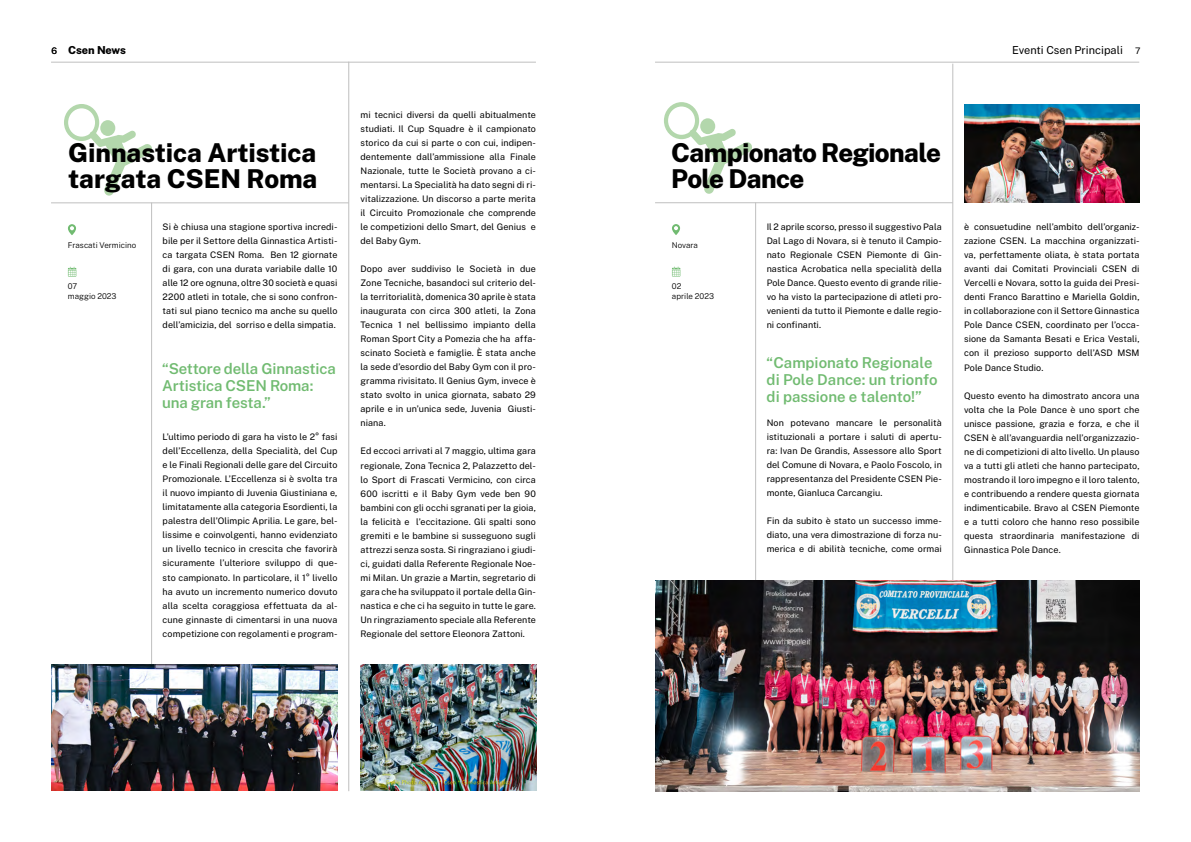
<style>
.page{position:relative;width:1191px;height:842px;background:#fff}
.page>*{position:absolute;margin:0;border:0;box-sizing:border-box;transform-origin:0 0}
.t1{font:800 26px/26px "Public Sans";letter-spacing:-.015em;color:#000}
.t2{font:600 15px/17px "Public Sans";letter-spacing:-.01em;color:#71bb71}
.t3{font:11px "Public Sans";color:#000}
.t4{font:800 11px "Public Sans";letter-spacing:-.01em;color:#000}
.t5{font:9px/14px "Public Sans";letter-spacing:.005em;color:#000;text-align:justify}
.t6{font:300 8px/10px "Public Sans";color:#000}
.s1{font-weight:400;font-size:9px}
.s2{font-size:9px}
</style>
<div class="page">
<hr style="left:655px;top:62px;width:484px;height:1px;background:#bfbfbf">
<hr style="left:51px;top:62px;width:485px;height:1px;background:#bfbfbf">
<svg style="left:64px;top:104px;width:88px;height:92px"></svg>
<div style="left:100px;top:120px;width:15px;height:16px;background:#b3d7ac;border-radius:50%"></div>
<hr style="left:151px;top:203px;width:1px;height:588px;background:#bfbfbf">
<hr style="left:348px;top:62px;width:1px;height:729px;background:#bfbfbf">
<hr style="left:51px;top:202px;width:298px;height:1px;background:#bfbfbf">
<svg style="left:68px;top:224px;width:8px;height:11px"></svg>
<svg style="left:68px;top:267px;width:8px;height:10px"></svg>
<img style="left:51px;top:664px;width:286px;height:126px">
<img style="left:360px;top:664px;width:176px;height:126px">
<svg style="left:664px;top:102px;width:88px;height:92px"></svg>
<div style="left:700px;top:118px;width:15px;height:16px;background:#b3d7ac;border-radius:50%"></div>
<hr style="left:755px;top:202px;width:1px;height:589px;background:#bfbfbf">
<hr style="left:952px;top:64px;width:1px;height:727px;background:#bfbfbf">
<svg style="left:672px;top:224px;width:8px;height:11px"></svg>
<svg style="left:672px;top:267px;width:8px;height:9px"></svg>
<hr style="left:655px;top:202px;width:297px;height:1px;background:#bfbfbf">
<img style="left:655px;top:580px;width:484px;height:211px">
<img style="left:964px;top:105px;width:175px;height:97px">
<p class="t4" style="left:52px;top:42px;width:76px"><span class="s1">6</span> Csen News</p>
<p class="t3" style="left:1012px;top:42px;width:130px">Eventi Csen Principali <span class="s2">7</span></p>
<h1 class="t1" style="left:68px;top:138px;width:251px">Ginnastica Artistica targata CSEN Roma</h1>
<p class="t6" style="left:68px;top:240px;width:70px">Frascati Vermicino</p>
<p class="t6" style="left:68px;top:281px;width:50px">07<br>maggio 2023</p>
<p class="t5" style="left:163px;top:220px;width:176px">Si è chiusa una stagione sportiva incredi&shy;bile per il Settore della Ginnastica Artisti&shy;ca targata CSEN Roma. Ben 12 giornate di gara, con una durata variabile dalle 10 alle 12 ore ognuna, oltre 30 società e quasi 2200 atleti in totale, che si sono confron&shy;tati sul piano tecnico ma anche su quello dell’amicizia, del sorriso e della simpatia.</p>
<h2 class="t2" style="left:162px;top:359px;width:175px">“Settore della Ginnastica<br>Artistica CSEN Roma: una gran festa.”</h2>
<p class="t5" style="left:163px;top:430px;width:176px">L’ultimo periodo di gara ha visto le 2° fasi dell’Eccellenza, della Specialità, del Cup e le Finali Regionali delle gare del Circuito Promozionale. L’Eccellenza si è svolta tra il nuovo impianto di Juvenia Giustiniana e, limitatamente alla categoria Esordienti, la palestra dell’Olimpic Aprilia. Le gare, bel&shy;lissime e coinvolgenti, hanno evidenziato un livello tecnico in crescita che favorirà sicuramente l’ulteriore sviluppo di que&shy;sto campionato. In particolare, il 1° livello ha avuto un incremento numerico dovuto alla scelta coraggiosa effettuata da al&shy;cune ginnaste di cimentarsi in una nuova competizione con regolamenti e program-</p>
<p class="t5" style="left:360px;top:108px;width:177px">mi tecnici diversi da quelli abitualmente studiati. Il Cup Squadre è il campionato storico da cui si parte o con cui, indipen&shy;dentemente dall’ammissione alla Finale Nazionale, tutte le Società provano a ci&shy;mentarsi. La Specialità ha dato segni di ri&shy;vitalizzazione. Un discorso a parte merita il Circuito Promozionale che comprende le competizioni dello Smart, del Genius e del Baby Gym.</p>
<p class="t5" style="left:360px;top:262px;width:177px">Dopo aver suddiviso le Società in due Zone Tecniche, basandoci sul criterio del&shy;la territorialità, domenica 30 aprile è stata inaugurata con circa 300 atleti, la Zona Tecnica 1 nel bellissimo impianto della Roman Sport City a Pomezia che ha affa&shy;scinato Società e famiglie. È stata anche la sede d’esordio del Baby Gym con il pro&shy;gramma rivisitato. Il Genius Gym, invece è stato svolto in unica giornata, sabato 29 aprile e in un’unica sede, Juvenia Giusti&shy;niana.</p>
<p class="t5" style="left:360px;top:444px;width:177px">Ed eccoci arrivati al 7 maggio, ultima gara regionale, Zona Tecnica 2, Palazzetto del&shy;lo Sport di Frascati Vermicino, con circa 600 iscritti e il Baby Gym vede ben 90 bambini con gli occhi sgranati per la gioia, la felicità e l’eccitazione. Gli spalti sono gremiti e le bambine si susseguono sugli attrezzi senza sosta. Si ringraziano i giudi&shy;ci, guidati dalla Referente Regionale Noe&shy;mi Milan. Un grazie a Martin, segretario di gara che ha sviluppato il portale della Gin&shy;nastica e che ci ha seguito in tutte le gare.<br>Un ringraziamento speciale alla Referente Regionale del settore Eleonora Zattoni.</p>
<h1 class="t1" style="left:671px;top:138px;width:271px">Campionato Regionale<br>Pole Dance</h1>
<p class="t6" style="left:672px;top:240px;width:28px">Novara</p>
<p class="t6" style="left:672px;top:281px;width:44px">02<br>aprile 2023</p>
<p class="t5" style="left:766px;top:220px;width:177px">Il 2 aprile scorso, presso il suggestivo Pala Dal Lago di Novara, si è tenuto il Campio&shy;nato Regionale CSEN Piemonte di Gin&shy;nastica Acrobatica nella specialità della Pole Dance. Questo evento di grande rilie&shy;vo ha visto la partecipazione di atleti pro&shy;venienti da tutto il Piemonte e dalle regio&shy;ni confinanti.</p>
<h2 class="t2" style="left:766px;top:353px;width:172px">“Campionato Regionale di Pole Dance: un trionfo di passione e talento!”</h2>
<p class="t5" style="left:766px;top:416px;width:177px">Non potevano mancare le personalità istituzionali a portare i saluti di apertu&shy;ra: Ivan De Grandis, Assessore allo Sport del Comune di Novara, e Paolo Foscolo, in rappresentanza del Presidente CSEN Pie&shy;monte, Gianluca Carcangiu.</p>
<p class="t5" style="left:766px;top:514px;width:177px">Fin da subito è stato un successo imme&shy;diato, una vera dimostrazione di forza nu&shy;merica e di abilità tecniche, come ormai</p>
<p class="t5" style="left:964px;top:220px;width:177px">è consuetudine nell’ambito dell’organiz&shy;zazione CSEN. La macchina organizzati&shy;va, perfettamente oliata, è stata portata avanti dai Comitati Provinciali CSEN di Vercelli e Novara, sotto la guida dei Presi&shy;denti Franco Barattino e Mariella Goldin, in collaborazione con il Settore Ginnastica Pole Dance CSEN, coordinato per l’occa&shy;sione da Samanta Besati e Erica Vestali, con il prezioso supporto dell’ASD MSM Pole Dance Studio.</p>
<p class="t5" style="left:964px;top:388px;width:177px">Questo evento ha dimostrato ancora una volta che la Pole Dance è uno sport che unisce passione, grazia e forza, e che il CSEN è all’avanguardia nell’organizzazio&shy;ne di competizioni di alto livello. Un plauso va a tutti gli atleti che hanno partecipato, mostrando il loro impegno e il loro talento, e contribuendo a rendere questa giornata indimenticabile. Bravo al CSEN Piemonte e a tutti coloro che hanno reso possibile questa straordinaria manifestazione di Ginnastica Pole Dance.</p>
</div>
